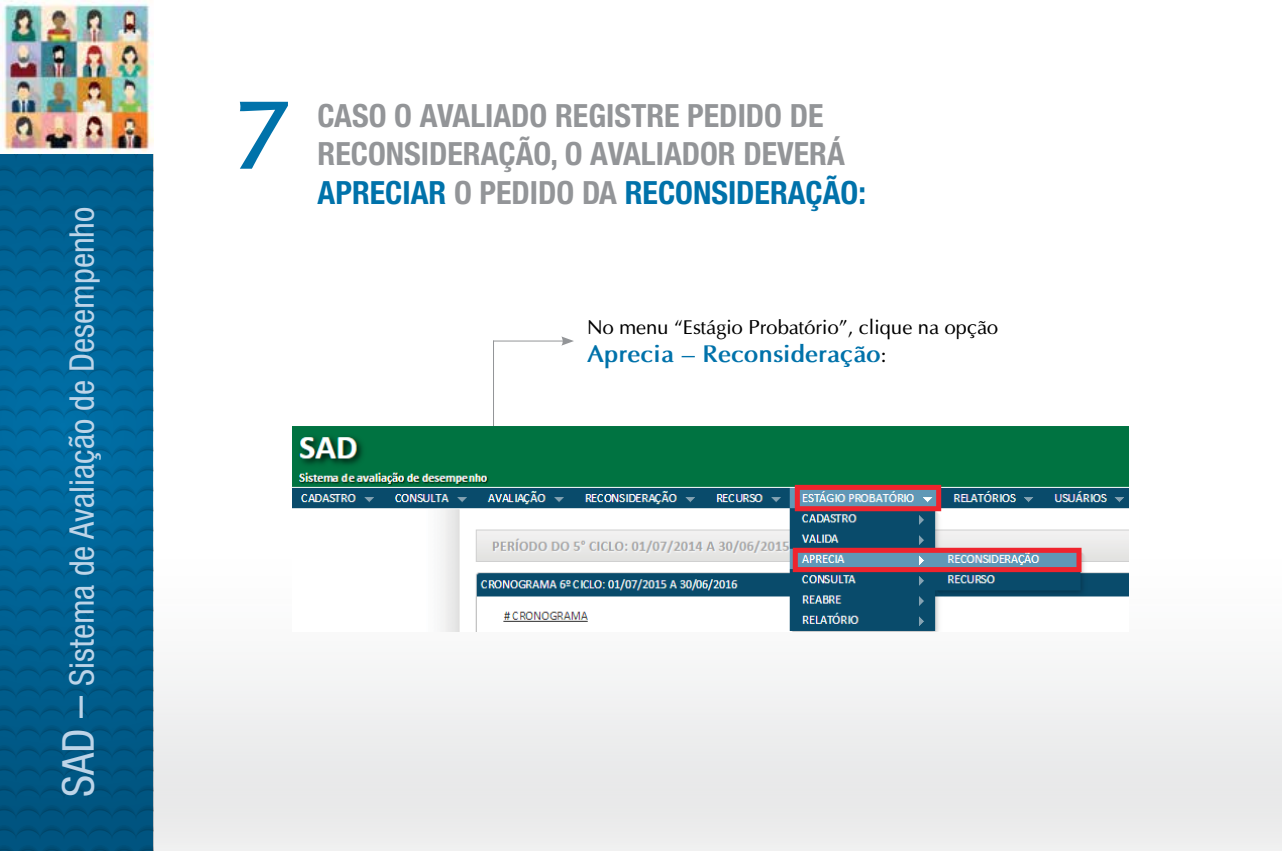
<style>
.page{position:relative;width:1282px;height:851px;background:#fff}
.page>*{position:absolute;margin:0;border:0;box-sizing:border-box;transform-origin:0 0}
.t1{font:700 100px "Optima";color:#0072aa}
.t2{font:condensed 34px "Helvetica Neue";color:#bdd4e8}
.t3{font:700 condensed 32px "Helvetica Neue";color:#939598}
.t4{font:700 condensed 32px "Helvetica Neue";color:#0072aa}
.t5{font:700 24px "Optima";color:#0072aa}
.t6{font:20px "Optima";color:#000}
.s1{font-size:44px}
.s2{color:#0072aa}
.s3{color:#939598}
.s4{font-weight:400;font-size:20px;color:#000}
</style>
<div class="page">
<div style="left:154px;top:510px;width:1127px;height:340px;background:linear-gradient(to bottom,#fff,#e6e7e8)"></div>
<svg style="left:0;top:153px;width:153px;height:697px;background:#006090"></svg>
<img style="left:0;top:0;width:153px;height:153px">
<hr style="left:493px;top:340px;width:1px;height:107px;background:#939598">
<hr style="left:493px;top:340px;width:71px;height:1px;background:#939598">
<svg style="left:561px;top:336px;width:13px;height:9px"></svg>
<img style="left:292px;top:426px;width:836px;height:205px">
<p class="t2" style="left:62px;top:797px;width:592px;rotate:-90deg"><span class="s1">SAD –</span> Sistema de Avaliação de Desempenho</p>
<h1 class="t1" style="left:233px;top:73px;width:61px">7</h1>
<p class="t3" style="left:317px;top:96px;width:35px">CASO</p>
<p class="t3" style="left:394px;top:96px;width:107px">OAVALIADO</p>
<p class="t3" style="left:555px;top:96px;width:17px">REGISTRE</p>
<p class="t3" style="left:687px;top:96px;width:17px">PEDIDO</p>
<p class="t3" style="left:789px;top:96px;width:17px">DE</p>
<p class="t3" style="left:317px;top:135px;width:68px">RECONSIDERA</p>
<p class="t3" style="left:498px;top:135px;width:174px">ÇÃO, OAVALIADOR</p>
<p class="t3" style="left:743px;top:135px;width:18px">DEVERÁ</p>
<p class="t4" style="left:317px;top:173px;width:18px">APRE</p>
<p class="t3" style="left:385px;top:173px;width:111px"><span class="s2">CIAR</span> OPEDIDO</p>
<p class="t4" style="left:582px;top:173px;width:111px"><span class="s3">DA</span> RECONSIDERA</p>
<p class="t4" style="left:805px;top:173px;width:62px">ÇÃO:</p>
<p class="t6" style="left:587px;top:315px;width:413px">No menu “Estágio Probatório”, clique na opção</p>
<p class="t5" style="left:587px;top:339px;width:301px">Aprecia – Reconsideração<span class="s4">:</span></p>
</div>
